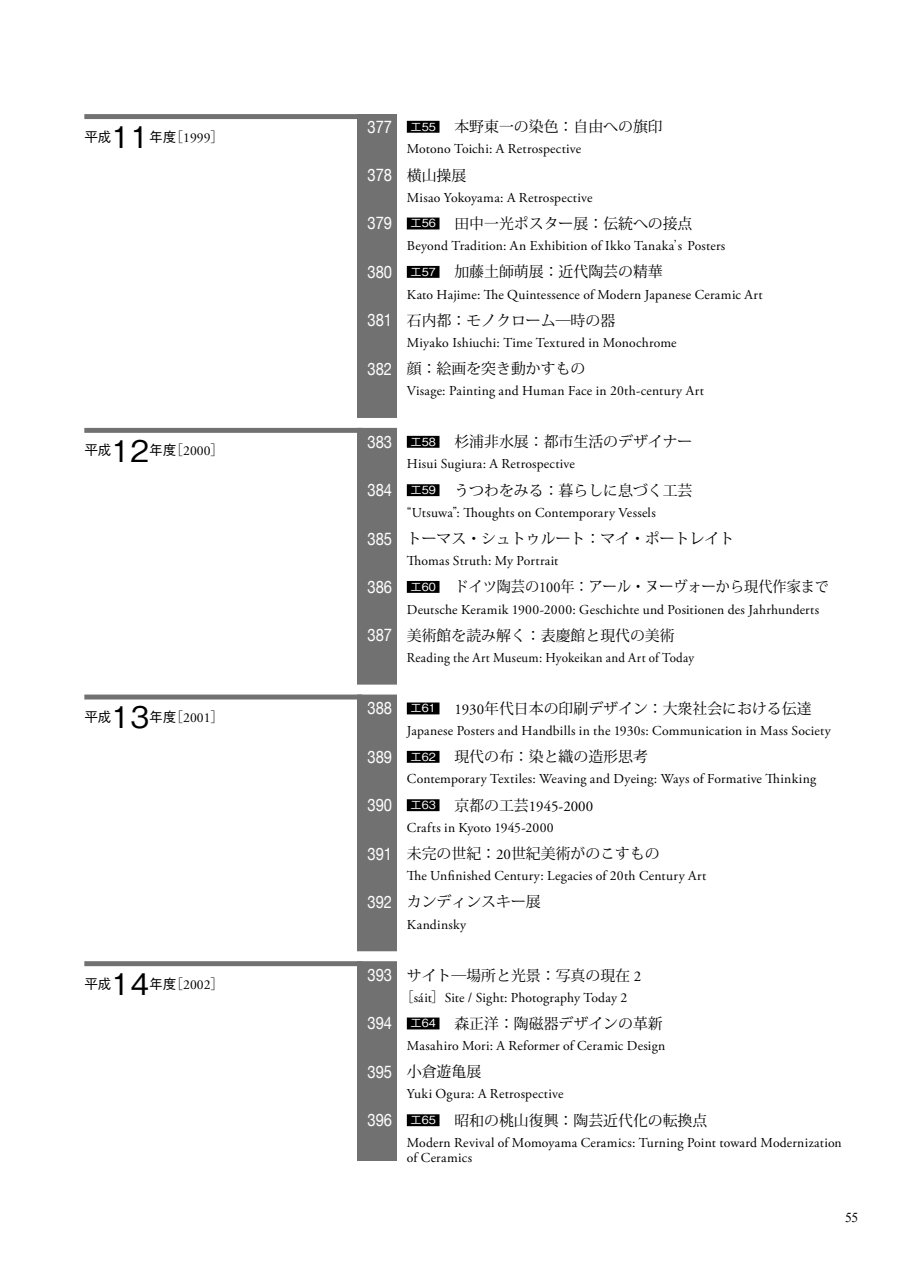
<style>
.page{position:relative;width:903px;height:1275px;background:#fff}
.page>*{position:absolute;margin:0;border:0;box-sizing:border-box;transform-origin:0 0}
.t1{font:17.32px "Helvetica Neue";letter-spacing:-.01em;color:#fff;scale:.85 1}
.t2{font:14.88px "Koz Min Pro";color:#000}
.t3{font:14.88px "Koz Min Pro";color:#000;scale:.95 1}
.t4{font:14.88px "Adobe Garamond Pro";color:#000}
.t5{font:13.65px/14.9px "Adobe Garamond Pro";letter-spacing:.02em;color:#000}
.t6{font:500 13.65px "Gothic BBB Pro";color:#000}
.t7{font:13.65px "Adobe Garamond Pro";letter-spacing:.02em;color:#000;scale:.95 1}
.t8{font:13.65px "Times New Roman";color:#000}
.s1{font-size:29.75px}
.s2{font-family:"Koz Min Pro";font-weight:400}
.s3{font-family:"Adobe Garamond Pro";font-weight:400}
.s4{font-family:"Gothic BBB Pro";font-weight:500;font-size:11.2px;color:#fff}
.s5{font-family:"Koz Min Pro"}
.s6{font-family:"Adobe Garamond Pro"}
</style>
<div class="page">
<div style="left:407px;top:121px;width:32px;height:12px;background:#000"></div>
<div style="left:407px;top:218px;width:32px;height:11px;background:#000"></div>
<div style="left:407px;top:266px;width:32px;height:12px;background:#000"></div>
<div style="left:407px;top:436px;width:32px;height:12px;background:#000"></div>
<div style="left:407px;top:484px;width:32px;height:12px;background:#000"></div>
<div style="left:407px;top:581px;width:32px;height:12px;background:#000"></div>
<div style="left:407px;top:702px;width:32px;height:12px;background:#000"></div>
<div style="left:407px;top:751px;width:32px;height:12px;background:#000"></div>
<div style="left:407px;top:799px;width:32px;height:12px;background:#000"></div>
<div style="left:407px;top:1017px;width:32px;height:12px;background:#000"></div>
<div style="left:407px;top:1114px;width:32px;height:12px;background:#000"></div>
<div style="left:357px;top:114px;width:40px;height:1047px;background:#727171"></div>
<div style="left:355px;top:418px;width:44px;height:10px;background:#fff"></div>
<div style="left:355px;top:685px;width:44px;height:9px;background:#fff"></div>
<div style="left:355px;top:951px;width:44px;height:10px;background:#fff"></div>
<div style="left:84px;top:428px;width:278px;height:5px;background:#727171"></div>
<div style="left:84px;top:694px;width:278px;height:5px;background:#727171"></div>
<div style="left:84px;top:961px;width:278px;height:5px;background:#727171"></div>
<div style="left:84px;top:114px;width:278px;height:5px;background:#727171"></div>
<p class="t6" style="left:84px;top:126px;width:141px">平成<span class="s1">11</span>年度<span class="s2">［</span><span class="s3">1999</span><span class="s2">］</span></p>
<p class="t6" style="left:84px;top:439px;width:141px">平成<span class="s1">12</span>年度<span class="s2">［</span><span class="s3">2000</span><span class="s2">］</span></p>
<p class="t6" style="left:84px;top:706px;width:141px">平成<span class="s1">13</span>年度<span class="s2">［</span><span class="s3">2001</span><span class="s2">］</span></p>
<p class="t6" style="left:84px;top:973px;width:141px">平成<span class="s1">14</span>年度<span class="s2">［</span><span class="s3">2002</span><span class="s2">］</span></p>
<p class="t1" style="left:368px;top:114px;width:30px">377</p>
<p class="t1" style="left:368px;top:162px;width:30px">378</p>
<p class="t1" style="left:368px;top:211px;width:30px">379</p>
<p class="t1" style="left:368px;top:259px;width:30px">380</p>
<p class="t1" style="left:368px;top:308px;width:30px">381</p>
<p class="t1" style="left:368px;top:356px;width:30px">382</p>
<p class="t1" style="left:368px;top:429px;width:30px">383</p>
<p class="t1" style="left:368px;top:477px;width:30px">384</p>
<p class="t1" style="left:368px;top:526px;width:30px">385</p>
<p class="t1" style="left:368px;top:574px;width:30px">386</p>
<p class="t1" style="left:368px;top:623px;width:30px">387</p>
<p class="t1" style="left:368px;top:696px;width:30px">388</p>
<p class="t1" style="left:368px;top:744px;width:30px">389</p>
<p class="t1" style="left:368px;top:792px;width:30px">390</p>
<p class="t1" style="left:368px;top:841px;width:30px">391</p>
<p class="t1" style="left:368px;top:889px;width:30px">392</p>
<p class="t1" style="left:368px;top:962px;width:30px">393</p>
<p class="t1" style="left:368px;top:1011px;width:30px">394</p>
<p class="t1" style="left:368px;top:1059px;width:30px">395</p>
<p class="t1" style="left:368px;top:1107px;width:30px">396</p>
<p class="t2" style="left:410px;top:116px;width:254px"><span class="s4">工55</span> 　本野東一の染色：自由への旗印</p>
<p class="t5" style="left:407px;top:142px;width:176px">Motono Toichi: A Retrospective</p>
<p class="t2" style="left:407px;top:165px;width:61px">横山操展</p>
<p class="t5" style="left:407px;top:190px;width:187px">Misao Yokoyama: A Retrospective</p>
<p class="t2" style="left:410px;top:213px;width:283px"><span class="s4">工56</span> 　田中一光ポスター展：伝統への接点</p>
<p class="t5" style="left:407px;top:239px;width:320px">Beyond Tradition: An Exhibition of Ikko Tanaka<span class="s5">ʼ</span>s Posters</p>
<p class="t2" style="left:410px;top:261px;width:254px"><span class="s4">工57</span> 　加藤土師萌展：近代陶芸の精華</p>
<p class="t5" style="left:407px;top:287px;width:357px">Kato Hajime: The Quintessence of Modern Japanese Ceramic Art</p>
<p class="t2" style="left:407px;top:310px;width:210px">石内都：モノクローム─時の器</p>
<p class="t5" style="left:407px;top:336px;width:271px">Miyako Ishiuchi: Time Textured in Monochrome</p>
<p class="t2" style="left:407px;top:358px;width:180px">顔：絵画を突き動かすもの</p>
<p class="t5" style="left:407px;top:384px;width:299px">Visage: Painting and Human Face in 20th-century Art</p>
<p class="t2" style="left:410px;top:431px;width:283px"><span class="s4">工58</span> 　杉浦非水展：都市生活のデザイナー</p>
<p class="t5" style="left:407px;top:457px;width:170px">Hisui Sugiura: A Retrospective</p>
<p class="t2" style="left:410px;top:480px;width:283px"><span class="s4">工59</span> 　うつわをみる：暮らしに息づく工芸</p>
<p class="t5" style="left:407px;top:505px;width:250px"><span class="s5">“</span>Utsuwa<span class="s5">”</span>: Thoughts on Contemporary Vessels</p>
<p class="t2" style="left:407px;top:528px;width:329px">トーマス・シュトゥルート：マイ・ポートレイト</p>
<p class="t5" style="left:407px;top:554px;width:153px">Thomas Struth: My Portrait</p>
<p class="t3" style="left:410px;top:576px;width:442px"><span class="s4">工60</span> ドイツ陶芸の<span class="s6">100</span>年：アール・ヌーヴォーから現代作家まで</p>
<p class="t5" style="left:407px;top:602px;width:414px">Deutsche Keramik 1900-2000: Geschichte und Positionen des Jahrhunderts</p>
<p class="t2" style="left:407px;top:625px;width:269px">美術館を読み解く：表慶館と現代の美術</p>
<p class="t7" style="left:407px;top:649px;width:304px">Reading the Art Museum: Hyokeikan and Art of Today</p>
<p class="t2" style="left:410px;top:698px;width:402px"><span class="s4">工61</span> <span class="s6">1930</span>年代日本の印刷デザイン：大衆社会における伝達</p>
<p class="t5" style="left:407px;top:724px;width:425px">Japanese Posters and Handbills in the 1930s: Communication in Mass Society</p>
<p class="t2" style="left:410px;top:746px;width:239px"><span class="s4">工62</span> 　現代の布：染と織の造形思考</p>
<p class="t5" style="left:407px;top:772px;width:411px">Contemporary Textiles: Weaving and Dyeing: Ways of Formative Thinking</p>
<p class="t4" style="left:410px;top:797px;width:184px"><span class="s4">工63</span> <span class="s5">　京都の工芸</span>1945-2000</p>
<p class="t5" style="left:407px;top:820px;width:148px">Crafts in Kyoto 1945-2000</p>
<p class="t2" style="left:407px;top:843px;width:254px">未完の世紀：<span class="s6">20</span>世紀美術がのこすもの</p>
<p class="t5" style="left:407px;top:869px;width:301px">The Unfinished Century: Legacies of 20th Century Art</p>
<p class="t2" style="left:407px;top:891px;width:135px">カンディンスキー展</p>
<p class="t5" style="left:407px;top:917px;width:61px">Kandinsky</p>
<p class="t2" style="left:407px;top:964px;width:236px">サイト─場所と光景：写真の現在 <span class="s6">2</span></p>
<p class="t5" style="left:400px;top:990px;width:229px"><span class="s5">［</span>sáit<span class="s5">］</span>Site / Sight: Photography Today 2</p>
<p class="t2" style="left:410px;top:1013px;width:254px"><span class="s4">工64</span> 　森正洋：陶磁器デザインの革新</p>
<p class="t5" style="left:407px;top:1039px;width:260px">Masahiro Mori: A Reformer of Ceramic Design</p>
<p class="t2" style="left:407px;top:1061px;width:76px">小倉遊亀展</p>
<p class="t5" style="left:407px;top:1087px;width:158px">Yuki Ogura: A Retrospective</p>
<p class="t2" style="left:410px;top:1110px;width:298px"><span class="s4">工65</span> 　昭和の桃山復興：陶芸近代化の転換点</p>
<p class="t5" style="left:407px;top:1135px;width:436px">Modern Revival of Momoyama Ceramics: Turning Point toward Modernization of Ceramics</p>
<p class="t8" style="left:845px;top:1208px;width:15px">55</p>
</div>
